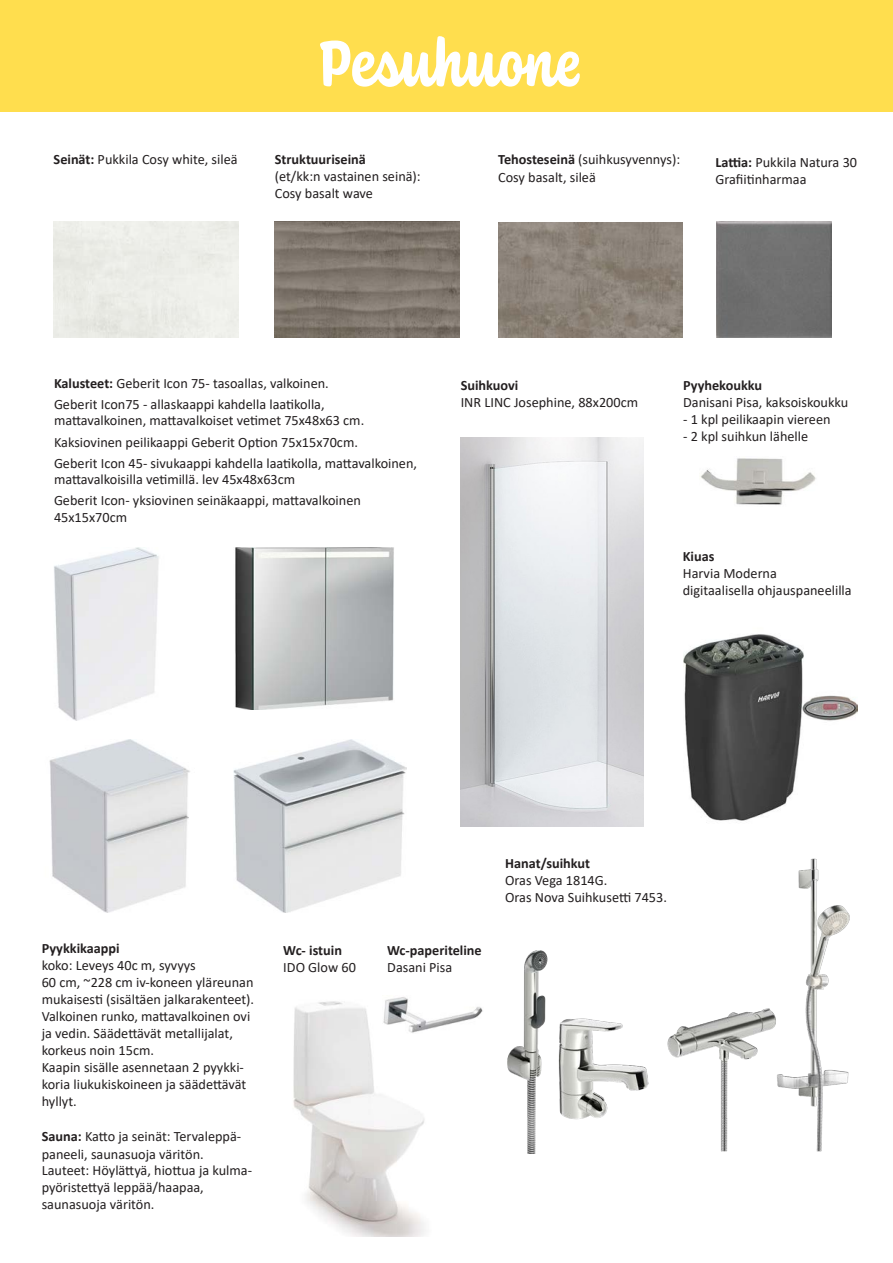
<style>
.page{position:relative;width:893px;height:1263px;background:#fff}
.page>*{position:absolute;margin:0;border:0;box-sizing:border-box;transform-origin:0 0}
.Otsikko2{font:700 67.5px "Coniferous";color:#fff}
.leipis{font:14.25px/17.1px "Calibri";color:#231f20}
.leipis-2{font:700 14.25px "Calibri";color:#231f20}
.s1{font-weight:700}
</style>
<div class="page">
<div style="left:0;top:0;width:893px;height:111px;background:#ffde4e"></div>
<img style="left:507px;top:951px;width:141px;height:202px">
<img style="left:667px;top:858px;width:183px;height:294px">
<img style="left:700px;top:458px;width:116px;height:47px">
<img style="left:461px;top:437px;width:183px;height:389px">
<img style="left:293px;top:1001px;width:133px;height:236px">
<img style="left:684px;top:634px;width:174px;height:187px">
<div style="left:716px;top:222px;width:115px;height:115px;background:#707070"></div>
<img style="left:275px;top:222px;width:185px;height:115px">
<img style="left:498px;top:222px;width:185px;height:115px">
<img style="left:49px;top:739px;width:141px;height:174px">
<img style="left:54px;top:547px;width:105px;height:173px">
<img style="left:235px;top:547px;width:159px;height:162px">
<img style="left:233px;top:739px;width:173px;height:173px">
<img style="left:383px;top:997px;width:100px;height:37px">
<p class="leipis" style="left:54px;top:151px;width:186px"><span class="s1">Seinät:</span> Pukkila Cosy white, sileä</p>
<p class="Otsikko2" style="left:317px;top:16px;width:265px">Pesuhuone</p>
<p class="leipis" style="left:275px;top:151px;width:147px"><span class="s1">Struktuuriseinä<br></span>(et/kk:n vastainen seinä):<br>Cosy basalt wave</p>
<p class="leipis" style="left:498px;top:151px;width:183px"><span class="s1">Tehosteseinä</span> (suihkusyvennys):<br>Cosy basalt, sileä</p>
<p class="leipis" style="left:716px;top:153px;width:143px"><span class="s1">Lattia:</span> Pukkila Natura 30<br>Grafiitinharmaa</p>
<p class="leipis" style="left:54px;top:374px;width:276px"><span class="s1">Kalusteet:</span> Geberit Icon 75- tasoallas, valkoinen.</p>
<p class="leipis" style="left:54px;top:395px;width:272px">Geberit Icon75 - allaskaappi kahdella laatikolla,</p>
<p class="leipis" style="left:54px;top:412px;width:312px">mattavalkoinen, mattavalkoiset vetimet 75x48x63 cm.</p>
<p class="leipis" style="left:54px;top:433px;width:305px">Kaksiovinen peilikaappi Geberit Option 75x15x70cm.</p>
<p class="leipis" style="left:54px;top:454px;width:365px;line-height:16.5px">Geberit Icon 45- sivukaappi kahdella laatikolla, mattavalkoinen, mattavalkoisilla vetimillä. lev 45x48x63cm</p>
<p class="leipis" style="left:54px;top:492px;width:308px;line-height:16.5px">Geberit Icon- yksiovinen seinäkaappi, mattavalkoinen<br>45x15x70cm</p>
<p class="leipis-2" style="left:461px;top:375px;width:59px">Suihkuovi</p>
<p class="leipis" style="left:461px;top:394px;width:179px">INR LINC Josephine, 88x200cm</p>
<p class="leipis-2" style="left:683px;top:375px;width:80px">Pyyhekoukku</p>
<p class="leipis" style="left:683px;top:394px;width:167px">Danisani Pisa, kaksoiskoukku</p>
<p class="leipis" style="left:683px;top:411px;width:149px">- 1 kpl peilikaapin viereen</p>
<p class="leipis" style="left:683px;top:428px;width:127px">- 2 kpl suihkun lähelle</p>
<p class="leipis-2" style="left:683px;top:546px;width:33px">Kiuas</p>
<p class="leipis" style="left:683px;top:564px;width:96px">Harvia Moderna</p>
<p class="leipis" style="left:683px;top:581px;width:170px">digitaalisella ohjauspaneelilla</p>
<p class="leipis-2" style="left:42px;top:938px;width:79px">Pyykkikaappi</p>
<p class="leipis" style="left:42px;top:956px;width:156px">koko: Leveys 40c m, syvyys</p>
<p class="leipis" style="left:42px;top:973px;width:214px">60 cm, ~228 cm iv-koneen yläreunan mukaisesti (sisältäen jalkarakenteet).<br>Valkoinen runko, mattavalkoinen ovi ja vedin. Säädettävät metallijalat, korkeus noin 15cm.<br>Kaapin sisälle asennetaan 2 pyykki&shy;koria liukukiskoineen ja säädettävät hyllyt.</p>
<p class="leipis" style="left:42px;top:1128px;width:201px"><span class="s1">Sauna:</span> Katto ja seinät: Tervaleppä&shy;paneeli, saunasuoja väritön.</p>
<p class="leipis" style="left:42px;top:1161px;width:212px">Lauteet: Höylättyä, hiottua ja kulma&shy;pyöristettyä leppää/haapaa, saunasuoja väritön.</p>
<p class="leipis-2" style="left:283px;top:940px;width:60px">Wc- istuin</p>
<p class="leipis" style="left:283px;top:958px;width:74px">IDO Glow 60</p>
<p class="leipis-2" style="left:387px;top:940px;width:96px">Wc-paperiteline</p>
<p class="leipis" style="left:387px;top:958px;width:66px">Dasani Pisa</p>
<p class="leipis-2" style="left:505px;top:853px;width:86px">Hanat/suihkut</p>
<p class="leipis" style="left:505px;top:871px;width:104px">Oras Vega 1814G.</p>
<p class="leipis" style="left:505px;top:888px;width:163px">Oras Nova Suihkusetti 7453.</p>
</div>
